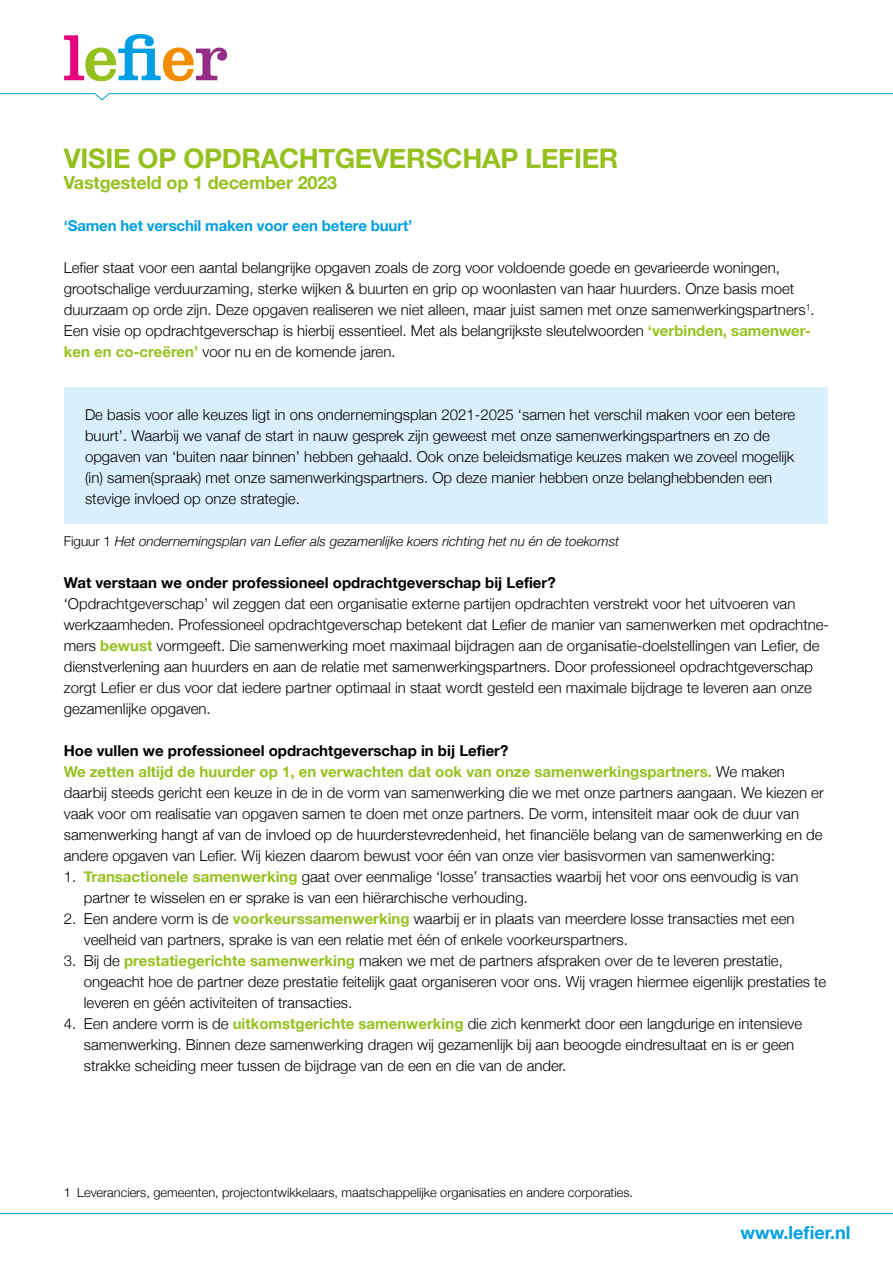
<style>
.page{position:relative;width:893px;height:1263px;background:#fff}
.page>*{position:absolute;margin:0;border:0;box-sizing:border-box;transform-origin:0 0}
.t1{font:700 27px "Helvetica Neue";letter-spacing:-.01em;color:#95c11f}
.t2{font:700 18px "Helvetica Neue";letter-spacing:-.01em;color:#95c11f}
.t3{font:700 18px "Helvetica Neue";color:#009fe3}
.t4{font:300 15px/21px "Helvetica Neue";color:#000}
.t5{font:700 15px "Helvetica Neue";color:#000}
.t6{font:700 15px "Helvetica Neue";letter-spacing:-.01em;color:#009fe3}
.t7{font:italic 300 13.5px "Helvetica Neue";color:#000}
.t8{font:300 12.75px "Helvetica Neue";color:#000}
.s1{font-weight:700;color:#95c11f}
.s2{font-style:normal}
.s3{font-weight:700}
</style>
<div class="page">
<svg style="left:0;top:93px;width:893px;height:8px"></svg>
<svg style="left:64px;top:34px;width:163px;height:47px"></svg>
<hr style="left:0;top:1213px;width:893px;height:1px;background:#009fe3">
<div style="left:65px;top:387px;width:763px;height:136px;background:#daeffc"></div>
<h1 class="t1" style="left:64px;top:137px;width:556px">VISIE OP OPDRACHTGEVERSCHAP LEFIER</h1>
<p class="t2" style="left:64px;top:168px;width:275px">Vastgesteld op 1 december 2023</p>
<p class="t6" style="left:64px;top:214px;width:350px">‘Samen het verschil maken voor een betere buurt’</p>
<p class="t4" style="left:64px;top:256px;width:752px">Lefier staat voor een aantal belangrijke opgaven zoals de zorg voor voldoende goede en gevarieerde woningen, grootschalige verduurzaming, sterke wijken &amp; buurten en grip op woonlasten van haar huurders. Onze basis moet duurzaam op orde zijn. Deze opgaven realiseren we niet alleen, maar juist samen met onze samenwerkingspartners<sup>1</sup>.<br>Een visie op opdrachtgeverschap is hierbij essentieel. Met als belangrijkste sleutelwoorden <span class="s1">‘verbinden, samenwer&shy;ken en co-creëren’</span> voor nu en de komende jaren.</p>
<p class="t4" style="left:85px;top:403px;width:712px">De basis voor alle keuzes ligt in ons ondernemingsplan 2021-2025 ‘samen het verschil maken voor een betere buurt’. Waarbij we vanaf de start in nauw gesprek zijn geweest met onze samenwerkingspartners en zo de opgaven van ‘buiten naar binnen’ hebben gehaald. Ook onze beleidsmatige keuzes maken we zoveel mogelijk (in) samen(spraak) met onze samenwerkingspartners. Op deze manier hebben onze belanghebbenden een stevige invloed op onze strategie.</p>
<p class="t7" style="left:64px;top:531px;width:557px"><span class="s2">Figuur 1</span> Het ondernemingsplan van Lefier als gezamenlijke koers richting het nu én de toekomst</p>
<p class="t5" style="left:64px;top:571px;width:493px">Wat verstaan we onder professioneel opdrachtgeverschap bij Lefier?</p>
<p class="t4" style="left:64px;top:592px;width:767px">‘Opdrachtgeverschap’ wil zeggen dat een organisatie externe partijen opdrachten verstrekt voor het uitvoeren van werkzaamheden. Professioneel opdrachtgeverschap betekent dat Lefier de manier van samenwerken met opdrachtne&shy;mers <span class="s1">bewust</span> vormgeeft. Die samenwerking moet maximaal bijdragen aan de organisatie-doelstellingen van Lefier, de dienstverlening aan huurders en aan de relatie met samenwerkingspartners. Door professioneel opdrachtgeverschap zorgt Lefier er dus voor dat iedere partner optimaal in staat wordt gesteld een maximale bijdrage te leveren aan onze gezamenlijke opgaven.</p>
<p class="t4" style="left:64px;top:739px;width:761px"><span class="s3">Hoe vullen we professioneel opdrachtgeverschap in bij Lefier?<br></span><span class="s1">We zetten altijd de huurder op 1, en verwachten dat ook van onze samenwerkingspartners.</span> We maken daarbij steeds gericht een keuze in de in de vorm van samenwerking die we met onze partners aangaan. We kiezen er vaak voor om realisatie van opgaven samen te doen met onze partners. De vorm, intensiteit maar ook de duur van samenwerking hangt af van de invloed op de huurderstevredenheid, het financiële belang van de samenwerking en de andere opgaven van Lefier. Wij kiezen daarom bewust voor één van onze vier basisvormen van samenwerking:</p>
<p class="t4" style="left:84px;top:865px;width:716px;text-indent:-20px">1. <span class="s1">Transactionele samenwerking</span> gaat over eenmalige ‘losse’ transacties waarbij het voor ons eenvoudig is van partner te wisselen en er sprake is van een hiërarchische verhouding.</p>
<p class="t4" style="left:84px;top:907px;width:712px;text-indent:-20px">2. Een andere vorm is de <span class="s1">voorkeurssamenwerking</span> waarbij er in plaats van meerdere losse transacties met een veelheid van partners, sprake is van een relatie met één of enkele voorkeurspartners.</p>
<p class="t4" style="left:84px;top:949px;width:744px;text-indent:-20px">3. Bij de <span class="s1">prestatiegerichte samenwerking</span> maken we met de partners afspraken over de te leveren prestatie, ongeacht hoe de partner deze prestatie feitelijk gaat organiseren voor ons. Wij vragen hiermee eigenlijk prestaties te leveren en géén activiteiten of transacties.</p>
<p class="t4" style="left:84px;top:1012px;width:720px;text-indent:-20px">4. Een andere vorm is de <span class="s1">uitkomstgerichte samenwerking</span> die zich kenmerkt door een langdurige en intensieve samenwerking. Binnen deze samenwerking dragen wij gezamenlijk bij aan beoogde eindresultaat en is er geen strakke scheiding meer tussen de bijdrage van de een en die van de ander.</p>
<p class="t8" style="left:64px;top:1182px;width:571px">1 Leveranciers, gemeenten, projectontwikkelaars, maatschappelijke organisaties en andere corporaties.</p>
<p class="t3" style="left:740px;top:1218px;width:111px">www.lefier.nl</p>
</div>
